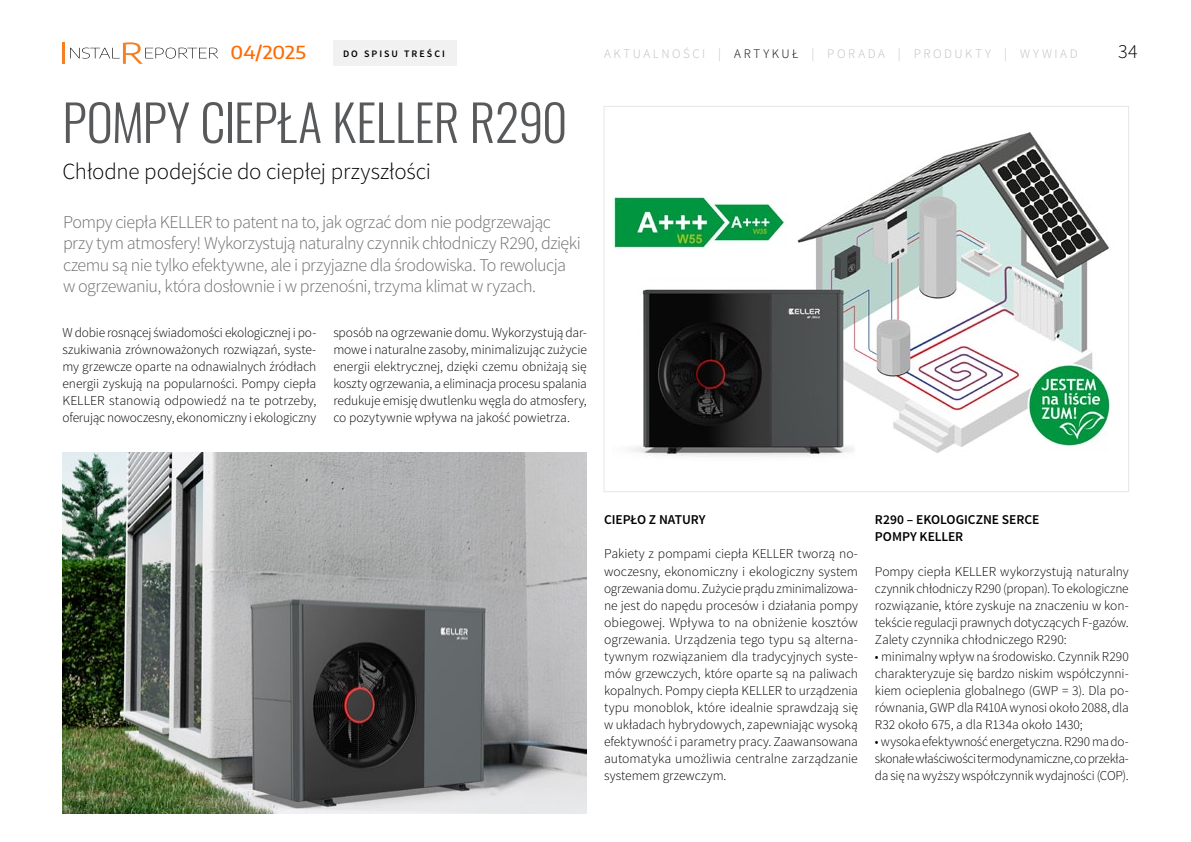
<style>
.page{position:relative;width:1191px;height:842px;background:#fff}
.page>*{position:absolute;margin:0;border:0;box-sizing:border-box;transform-origin:0 0}
.t1{font:300 50px "Oswald";letter-spacing:-.01em;color:#58595b}
.t2{font:300 23px "Source Sans Pro";letter-spacing:-.01em;color:#000}
.t3{font:300 20px "Source Sans Pro";color:#000}
.t4{font:300 18px/21.6px "Source Sans Pro";letter-spacing:-.03em;color:#6d6e71}
.t5{font:500 18px "Encode Sans";letter-spacing:-.005em;color:#ff6a00;scale:1.11 1}
.t6{font:300 13.5px/17px "Source Sans Pro";letter-spacing:-.01em;color:#000;text-align:justify}
.t7{font:600 13.5px/17px "Source Sans Pro";letter-spacing:-.005em;color:#000}
.t8{font:300 13px "Source Sans Pro";letter-spacing:.195em;color:#bcbec0}
.t9{font:600 9.9px "Source Sans Pro";letter-spacing:.2em;color:#000}
.s1{color:#000}
</style>
<div class="page">
<hr style="left:62px;top:43px;width:3px;height:21px;background:#f58020">
<svg style="left:70px;top:42px;width:148px;height:22px"></svg>
<div style="left:333px;top:41px;width:123px;height:25px;background:#f1f1f2"></div>
<img style="left:62px;top:452px;width:525px;height:361px">
<img style="left:612px;top:132px;width:499px;height:325px">
<h3 class="t5" style="left:230px;top:40px;width:69px">04/2025</h3>
<p class="t9" style="left:343px;top:47px;width:103px">DO SPISU TREŚCI</p>
<p class="t8" style="left:604px;top:46px;width:459px">AKTUALNOŚCI | <span class="s1">ARTYKUŁ</span> | PORADa | PRODUKTY | wywiad</p>
<h3 class="t3" style="left:1118px;top:39px;width:21px">34</h3>
<h1 class="t1" style="left:62px;top:89px;width:506px">POMPY CIEPŁA KELLER R290</h1>
<h2 class="t2" style="left:62px;top:157px;width:370px">Chłodne podejście do ciepłej przyszłości</h2>
<p class="t4" style="left:63px;top:211px;width:519px">Pompy ciepła KELLER to patent na to, jak ogrzać dom nie podgrzewając przy tym atmosfery! Wykorzystują naturalny czynnik chłodniczy R290, dzięki czemu są nie tylko efektywne, ale i przyjazne dla środowiska. To rewolucja w ogrzewaniu, która dosłownie i w przenośni, trzyma klimat w ryzach.</p>
<p class="t6" style="left:63px;top:324px;width:255px">W dobie rosnącej świadomości ekologicznej i po&shy;szukiwania zrównoważonych rozwiązań, syste&shy;my grzewcze oparte na odnawialnych źródłach energii zyskują na popularności. Pompy ciepła KELLER stanowią odpowiedź na te potrzeby, oferując nowoczesny, ekonomiczny i ekologiczny</p>
<p class="t6" style="left:333px;top:324px;width:255px">sposób na ogrzewanie domu. Wykorzystują dar&shy;mowe i naturalne zasoby, minimalizując zużycie energii elektrycznej, dzięki czemu obniżają się koszty ogrzewania, a eliminacja procesu spalania redukuje emisję dwutlenku węgla do atmosfery, co pozytywnie wpływa na jakość powietrza.</p>
<p class="t7" style="left:604px;top:512px;width:103px">CIEPŁO Z NATURY</p>
<p class="t6" style="left:604px;top:546px;width:255px">Pakiety z pompami ciepła KELLER tworzą no&shy;woczesny, ekonomiczny i ekologiczny system ogrzewania domu. Zużycie prądu zminimalizowa&shy;ne jest do napędu procesów i działania pompy obiegowej. Wpływa to na obniżenie kosztów ogrzewania. Urządzenia tego typu są alterna&shy;tywnym rozwiązaniem dla tradycyjnych syste&shy;mów grzewczych, które oparte są na paliwach kopalnych. Pompy ciepła KELLER to urządzenia typu monoblok, które idealnie sprawdzają się w układach hybrydowych, zapewniając wysoką efektywność i parametry pracy. Zaawansowana automatyka umożliwia centralne zarządzanie systemem grzewczym.</p>
<p class="t7" style="left:875px;top:512px;width:166px">R290 – EKOLOGICZNE SERCE<br>POMPY KELLER</p>
<p class="t6" style="left:875px;top:563px;width:255px">Pompy ciepła KELLER wykorzystują naturalny czynnik chłodniczy R290 (propan). To ekologiczne rozwiązanie, które zyskuje na znaczeniu w kon&shy;tekście regulacji prawnych dotyczących F-gazów.<br>Zalety czynnika chłodniczego R290:</p>
<p class="t6" style="left:875px;top:648px;width:255px">• minimalny wpływ na środowisko. Czynnik R290 charakteryzuje się bardzo niskim współczynni&shy;kiem ocieplenia globalnego (GWP = 3). Dla po&shy;równania, GWP dla R410A wynosi około 2088, dla R32 około 675, a dla R134a około 1430;</p>
<p class="t6" style="left:875px;top:733px;width:255px">• wysoka efektywność energetyczna.R290mado&shy;skonałe właściwości termodynamiczne, co przekła&shy;da się na wyższy współczynnik wydajności (COP).</p>
</div>
